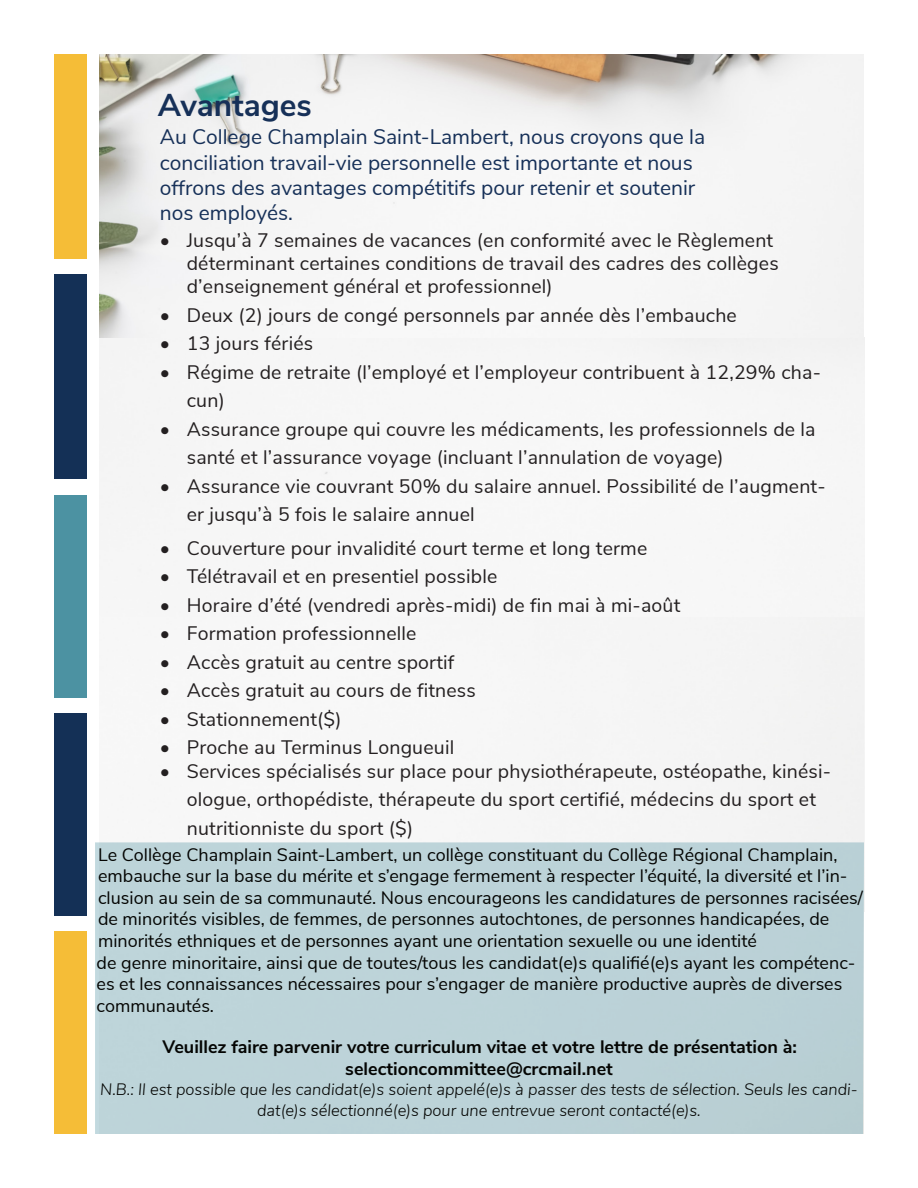
<style>
.page{position:relative;width:918px;height:1188px;background:#fff}
.page>*{position:absolute;margin:0;border:0;box-sizing:border-box;transform-origin:0 0}
.t1{font:700 31.5px "Nunito Sans";color:#163058}
.t2{font:21px/25.2px "Nunito Sans";color:#163058}
.t3{font:19.5px/28.5px "Nunito Sans";letter-spacing:.01em;color:#231f20}
.t4{font:18px/21.6px "Nunito Sans";color:#040503}
.t5{font:700 18px "Nunito Sans";color:#040503}
.t6{font:italic 300 16.5px/21.6px "Nunito Sans";color:#040503;text-align:center}
</style>
<div class="page">
<img style="left:99px;top:54px;width:765px;height:564px">
<div style="left:95px;top:842px;width:769px;height:292px;background:#bcd3d8"></div>
<div style="left:54px;top:495px;width:32px;height:203px;background:#4c92a2"></div>
<div style="left:54px;top:714px;width:32px;height:202px;background:#143056"></div>
<div style="left:54px;top:932px;width:32px;height:202px;background:#f5bd37"></div>
<div style="left:54px;top:54px;width:32px;height:204px;background:#f5bd37"></div>
<div style="left:54px;top:274px;width:32px;height:205px;background:#143056"></div>
<p class="t1" style="left:158px;top:82px;width:156px">Avantages</p>
<p class="t2" style="left:160px;top:123px;width:547px">Au College Champlain Saint-Lambert, nous croyons que la conciliation travail-vie personnelle est importante et nous offrons des avantages compétitifs pour retenir et soutenir nos employés.</p>
<p class="t3" style="left:187px;top:227px;width:593px;line-height:23.4px;text-indent:-27px">• Jusqu’à 7 semaines de vacances (en conformité avec le Règlement déterminant certaines conditions de travail des cadres des collèges d’enseignement général et professionnel)</p>
<p class="t3" style="left:160px;top:300px;width:579px">• Deux (2) jours de congé personnels par année dès l’embauche</p>
<p class="t3" style="left:160px;top:328px;width:155px">• 13 jours fériés</p>
<p class="t3" style="left:187px;top:357px;width:636px;text-indent:-27px">• Régime de retraite (l’employé et l’employeur contribuent à 12,29% cha&shy;cun)</p>
<p class="t3" style="left:187px;top:414px;width:630px;text-indent:-27px">• Assurance groupe qui couvre les médicaments, les professionnels de la santé et l’assurance voyage (incluant l’annulation de voyage)</p>
<p class="t3" style="left:187px;top:471px;width:640px;text-indent:-27px">• Assurance vie couvrant 50% du salaire annuel. Possibilité de l’augment&shy;er jusqu’à 5 fois le salaire annuel</p>
<p class="t3" style="left:160px;top:533px;width:489px">• Couverture pour invalidité court terme et long terme</p>
<p class="t3" style="left:160px;top:561px;width:339px">• Télétravail et en presentiel possible</p>
<p class="t3" style="left:160px;top:590px;width:522px">• Horaire d’été (vendredi après-midi) de fin mai à mi-août</p>
<p class="t3" style="left:160px;top:618px;width:258px">• Formation professionnelle</p>
<p class="t3" style="left:160px;top:647px;width:296px">• Accès gratuit au centre sportif</p>
<p class="t3" style="left:160px;top:675px;width:318px">• Accès gratuit au cours de fitness</p>
<p class="t3" style="left:160px;top:704px;width:183px">• Stationnement($)</p>
<p class="t3" style="left:160px;top:732px;width:296px">• Proche au Terminus Longueuil</p>
<p class="t3" style="left:187px;top:756px;width:646px;text-indent:-27px">• Services spécialisés sur place pour physiothérapeute, ostéopathe, kinési&shy;ologue, orthopédiste, thérapeute du sport certifié, médecins du sport et nutritionniste du sport ($)</p>
<p class="t4" style="left:98px;top:842px;width:767px">Le Collège Champlain Saint-Lambert, un collège constituant du Collège Régional Champlain, embauche sur la base du mérite et s’engage fermement à respecter l’équité, la diversité et l’in&shy;clusion au sein de sa communauté. Nous encourageons les candidatures de personnes racisées/ de minorités visibles, de femmes, de personnes autochtones, de personnes handicapées, de minorités ethniques et de personnes ayant une orientation sexuelle ou une identité</p>
<p class="t4" style="left:97px;top:950px;width:761px">de genre minoritaire, ainsi que de toutes/tous les candidat(e)s qualifié(e)s ayant les compétenc&shy;es et les connaissances nécessaires pour s’engager de manière productive auprès de diverses communautés.</p>
<p class="t5" style="left:163px;top:1034px;width:636px">Veuillez faire parvenir votre curriculum vitae et votre lettre de présentation à:</p>
<p class="t5" style="left:345px;top:1055px;width:269px">selectioncommittee@crcmail.net</p>
<p class="t6" style="left:100px;top:1077px;width:759px">N.B.: Il est possible que les candidat(e)s soient appelé(e)s à passer des tests de sélection. Seuls les candi&shy;dat(e)s sélectionné(e)s pour une entrevue seront contacté(e)s.</p>
</div>
